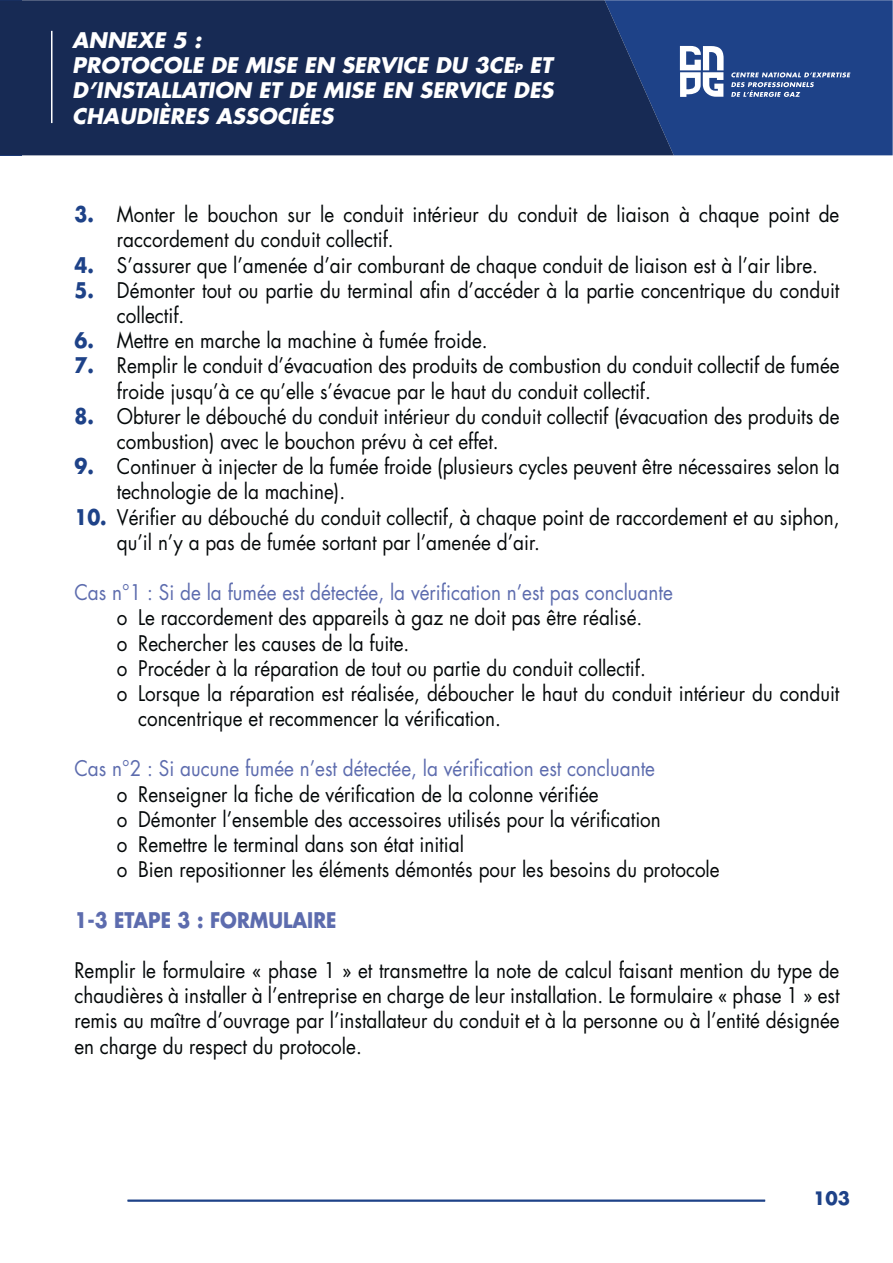
<style>
.page{position:relative;width:893px;height:1263px;background:#fff}
.page>*{position:absolute;margin:0;border:0;box-sizing:border-box;transform-origin:0 0}
.t1{font:21px/25.2px "Futura LT";color:#040809;scale:.9 1}
.t2{font:21px "Futura LT";color:#5d6cae;scale:.9 1}
.t3{font:italic 700 21px/25.2px "Futura LT";color:#fff}
.t4{font:700 21px "Futura LT";color:#5d6cae;scale:.9 1}
.t5{font:700 18px "Futura LT";color:#1e4288}
.s1{font-size:12.3px}
.s2{font-weight:700;color:#1e4288}
</style>
<div class="page">
<hr style="left:128px;top:1200px;width:637px;height:2px;background:#1e4288">
<div style="left:0;top:0;width:604px;height:155px;background:#172a54"></div>
<svg style="left:604px;top:0;width:289px;height:155px;background:#284887"></svg>
<hr style="left:51px;top:31px;width:2px;height:92px;background:#fff">
<p class="t3" style="left:72px;top:30px;width:483px">ANNEXE 5 :<br>PROTOCOLE DE MISE EN SERVICE DU 3CE<span class="s1">P</span> ET<br>D’INSTALLATION ET DE MISE EN SERVICE DES<br>CHAUDIÈRES ASSOCIÉES</p>
<p class="t1" style="left:117px;top:203px;width:804px;text-indent:-43px"><span class="s2">3.</span> Monter le bouchon sur le conduit intérieur du conduit de liaison à chaque point de raccordement du conduit collectif.</p>
<p class="t1" style="left:74px;top:253px;width:828px"><span class="s2">4.</span> S’assurer que l’amenée d’air comburant de chaque conduit de liaison est à l’air libre.</p>
<p class="t1" style="left:117px;top:278px;width:804px;text-indent:-43px"><span class="s2">5.</span> Démonter tout ou partie du terminal afin d’accéder à la partie concentrique du conduit collectif.</p>
<p class="t1" style="left:74px;top:329px;width:461px"><span class="s2">6.</span> Mettre en marche la machine à fumée froide.</p>
<p class="t1" style="left:117px;top:354px;width:804px;text-indent:-43px"><span class="s2">7.</span> Remplir le conduit d’évacuation des produits de combustion du conduit collectif de fumée froide jusqu’à ce qu’elle s’évacue par le haut du conduit collectif.</p>
<p class="t1" style="left:117px;top:404px;width:804px;text-indent:-43px"><span class="s2">8.</span> Obturer le débouché du conduit intérieur du conduit collectif (évacuation des produits de combustion) avec le bouchon prévu à cet effet.</p>
<p class="t1" style="left:117px;top:455px;width:804px;text-indent:-43px"><span class="s2">9.</span> Continuer à injecter de la fumée froide (plusieurs cycles peuvent être nécessaires selon la technologie de la machine).</p>
<p class="t1" style="left:117px;top:505px;width:804px;text-indent:-43px"><span class="s2">10.</span> Vérifier au débouché du conduit collectif, à chaque point de raccordement et au siphon, qu’il n’y a pas de fumée sortant par l’amenée d’air.</p>
<p class="t2" style="left:74px;top:581px;width:666px">Cas n°1 : Si de la fumée est détectée, la vérification n’est pas concluante</p>
<p class="t1" style="left:117px;top:606px;width:585px">o Le raccordement des appareils à gaz ne doit pas être réalisé.</p>
<p class="t1" style="left:117px;top:631px;width:327px">o Rechercher les causes de la fuite.</p>
<p class="t1" style="left:117px;top:656px;width:589px">o Procéder à la réparation de tout ou partie du conduit collectif.</p>
<p class="t1" style="left:117px;top:681px;width:804px">o Lorsque la réparation est réalisée, déboucher le haut du conduit intérieur du conduit</p>
<p class="t1" style="left:138px;top:706px;width:405px">concentrique et recommencer la vérification.</p>
<p class="t2" style="left:74px;top:758px;width:647px">Cas n°2 : Si aucune fumée n’est détectée, la vérification est concluante</p>
<p class="t1" style="left:117px;top:782px;width:671px">o Renseigner la fiche de vérification de la colonne vérifiée<br>o Démonter l’ensemble des accessoires utilisés pour la vérification<br>o Remettre le terminal dans son état initial<br>o Bien repositionner les éléments démontés pour les besoins du protocole</p>
<p class="t4" style="left:74px;top:908px;width:293px">1-3 ETAPE 3 : FORMULAIRE</p>
<p class="t1" style="left:74px;top:958px;width:852px;text-align:justify">Remplir le formulaire « phase 1 » et transmettre la note de calcul faisant mention du type de chaudières à installer à l’entreprise en charge de leur installation. Le formulaire « phase 1 » est remis au maître d’ouvrage par l’installateur du conduit et à la personne ou à l’entité désignée en charge du respect du protocole.</p>
<p class="t5" style="left:813px;top:1188px;width:39px">103</p>
</div>
